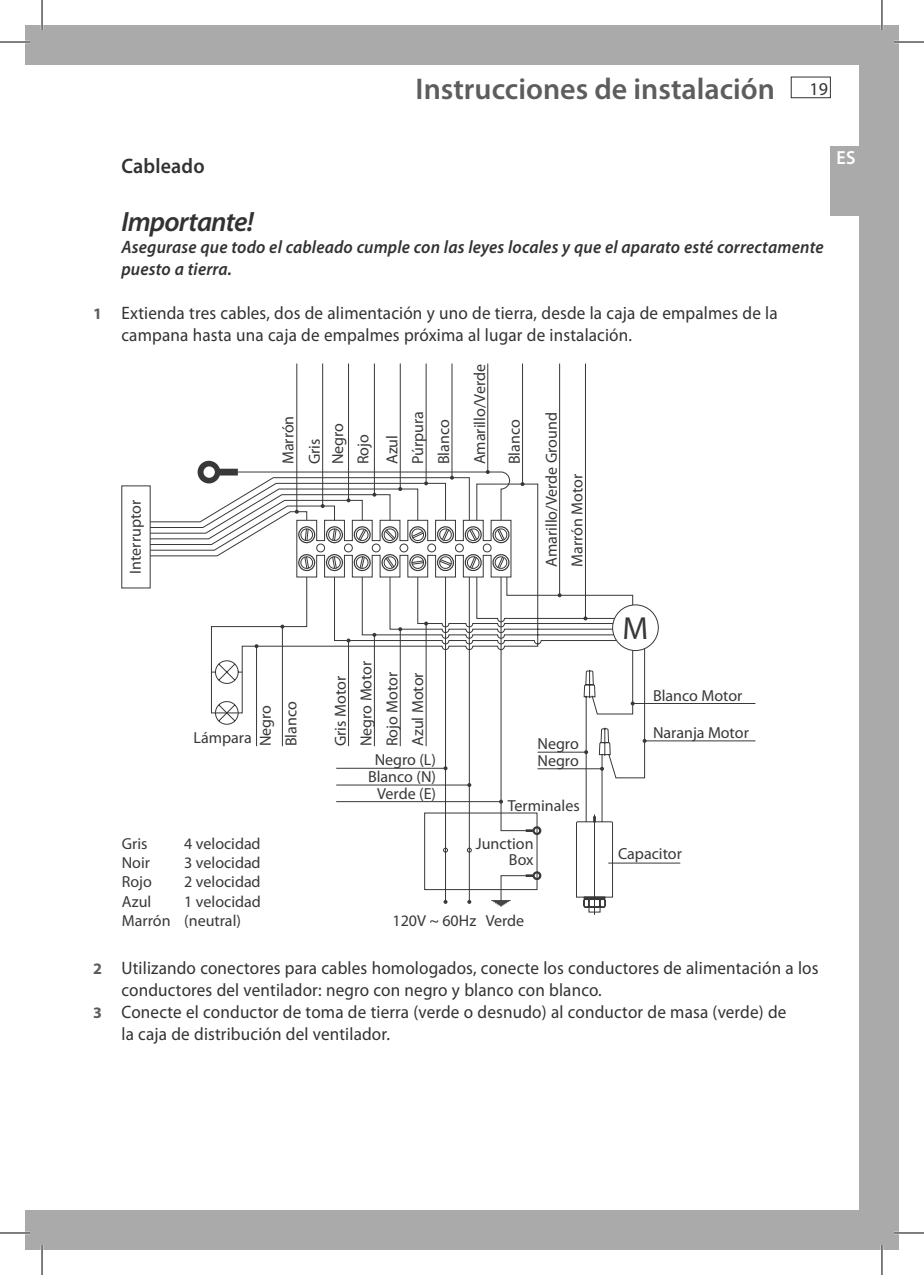
<style>
.page{position:relative;width:924px;height:1275px;background:#fff}
.page>*{position:absolute;margin:0;border:0;box-sizing:border-box;transform-origin:0 0}
.t1{font:32px "Myriad Pro";color:#383838}
.t2{font:600 30px "Myriad Pro";color:#5d5d5d}
.t3{font:italic 600 28px "Myriad Pro";letter-spacing:-.03em;color:#323232}
.t4{font:600 21px "Myriad Pro";letter-spacing:.01em;color:#323232;scale:.95 1}
.t5{font:600 19px "Myriad Pro";color:#fff;scale:.95 1}
.t6{font:18px/22px "Myriad Pro";letter-spacing:.01em;color:#323232;scale:.95 1}
.t7{font:italic 600 18px/22px "Myriad Pro";letter-spacing:.01em;color:#323232;scale:.95 1}
.t8{font:16px/25.8px "Myriad Pro";color:#383838}
.s1{font-weight:400;font-size:18px;color:#323232}
.s2{font-weight:700;font-size:16px;color:#5d5d5d}
</style>
<div class="page">
<div style="left:790px;top:77px;width:40px;height:21px;border:1px solid #323232"></div>
<div style="left:25px;top:25px;width:856px;height:40px;background:#aaa"></div>
<div style="left:25px;top:1210px;width:873px;height:40px;background:#aaa"></div>
<div style="left:858px;top:25px;width:40px;height:1208px;background:#aaa"></div>
<div style="left:830px;top:146px;width:68px;height:70px;background:#aaa"></div>
<svg style="left:197px;top:461px;width:41px;height:16px"></svg>
<svg style="left:296px;top:363px;width:265px;height:120px"></svg>
<hr style="left:322px;top:363px;width:1px;height:143px;background:#383838">
<hr style="left:348px;top:363px;width:1px;height:137px;background:#383838">
<hr style="left:374px;top:363px;width:1px;height:132px;background:#383838">
<hr style="left:400px;top:363px;width:1px;height:126px;background:#383838">
<hr style="left:425px;top:363px;width:1px;height:120px;background:#383838">
<hr style="left:451px;top:363px;width:1px;height:115px;background:#383838">
<hr style="left:522px;top:363px;width:1px;height:121px;background:#383838">
<hr style="left:559px;top:363px;width:1px;height:232px;background:#383838">
<hr style="left:585px;top:363px;width:1px;height:255px;background:#383838">
<hr style="left:644px;top:740px;width:111px;height:1px;background:#383838">
<hr style="left:632px;top:703px;width:123px;height:1px;background:#383838">
<hr style="left:487px;top:363px;width:1px;height:109px;background:#383838">
<svg style="left:485px;top:470px;width:4px;height:4px"></svg>
<svg style="left:149px;top:483px;width:496px;height:432px"></svg>
<svg style="left:296px;top:520px;width:215px;height:57px"></svg>
<svg style="left:498px;top:557px;width:182px;height:306px"></svg>
<hr style="left:0;top:41px;width:30px;height:2px;background:#fff">
<hr style="left:893px;top:41px;width:30px;height:2px;background:#fff">
<hr style="left:0;top:1231px;width:30px;height:3px;background:#fff">
<hr style="left:893px;top:1231px;width:30px;height:3px;background:#fff">
<hr style="left:41px;top:0;width:2px;height:30px;background:#fff">
<hr style="left:41px;top:1245px;width:2px;height:30px;background:#fff">
<hr style="left:880px;top:0;width:2px;height:30px;background:#fff">
<hr style="left:880px;top:1245px;width:2px;height:30px;background:#fff">
<hr style="left:0;top:42px;width:30px;height:1px;background:#000">
<hr style="left:893px;top:42px;width:30px;height:1px;background:#000">
<hr style="left:0;top:1232px;width:30px;height:1px;background:#000">
<hr style="left:893px;top:1232px;width:30px;height:1px;background:#000">
<hr style="left:42px;top:0;width:1px;height:30px;background:#000">
<hr style="left:42px;top:1245px;width:1px;height:30px;background:#000">
<hr style="left:881px;top:0;width:1px;height:30px;background:#000">
<hr style="left:881px;top:1245px;width:1px;height:30px;background:#000">
<h2 class="t2" style="left:415px;top:72px;width:413px">Instrucciones de instalación <span class="s1">19</span></h2>
<p class="t4" style="left:121px;top:154px;width:89px">Cableado</p>
<h3 class="t3" style="left:121px;top:206px;width:134px">Importante!</h3>
<p class="t7" style="left:121px;top:236px;width:740px">Asegurase que todo el cableado cumple con las leyes locales y que el aparato esté correctamente puesto a tierra.</p>
<p class="t6" style="left:121px;top:302px;width:692px;text-indent:-28px"><span class="s2">1</span> Extienda tres cables, dos de alimentación y uno de tierra, desde la caja de empalmes de la campana hasta una caja de empalmes próxima al lugar de instalación.</p>
<p class="t8" style="left:122px;top:574px;width:75px;rotate:-90deg">Interruptor</p>
<p class="t8" style="left:275px;top:464px;width:50px;rotate:-90deg">Marrón<br>Gris</p>
<p class="t8" style="left:324px;top:464px;width:43px;rotate:-90deg">Negro</p>
<p class="t8" style="left:350px;top:464px;width:32px;rotate:-90deg">Rojo</p>
<p class="t8" style="left:379px;top:464px;width:31px;rotate:-90deg">Azul</p>
<p class="t8" style="left:404px;top:464px;width:55px;rotate:-90deg">Púrpura<br>Blanco</p>
<p class="t8" style="left:462px;top:464px;width:102px;line-height:34.6px;rotate:-90deg">Amarillo/Verde<br>Blanco</p>
<p class="t8" style="left:538px;top:567px;width:156px;rotate:-90deg">Amarillo/Verde Ground<br>Marrón Motor</p>
<p class="t5" style="left:836px;top:147px;width:21px">ES</p>
<h1 class="t1" style="left:622px;top:608px;width:27px">M</h1>
<p class="t8" style="left:353px;top:746px;width:87px;rotate:-90deg">Negro Motor</p>
<p class="t8" style="left:327px;top:746px;width:72px;rotate:-90deg">Gris Motor</p>
<p class="t8" style="left:378px;top:746px;width:76px;rotate:-90deg">Rojo Motor<br>Azul Motor</p>
<p class="t8" style="left:652px;top:682px;width:91px">Blanco Motor</p>
<p class="t8" style="left:278px;top:746px;width:46px;rotate:-90deg">Blanco</p>
<p class="t8" style="left:252px;top:746px;width:43px;rotate:-90deg">Negro</p>
<p class="t8" style="left:652px;top:719px;width:97px">Naranja Motor</p>
<p class="t8" style="left:193px;top:724px;width:60px">Lámpara</p>
<p class="t8" style="left:537px;top:731px;width:43px">Negro</p>
<p class="t8" style="left:374px;top:747px;width:63px">Negro (L)</p>
<p class="t8" style="left:537px;top:747px;width:43px">Negro</p>
<p class="t8" style="left:368px;top:768px;width:69px;line-height:16.6px;text-align:center">Blanco (N)<br>Verde (E)</p>
<p class="t8" style="left:507px;top:792px;width:73px">Terminales</p>
<p class="t8" style="left:475px;top:835px;width:59px;line-height:16px;text-align:right">Junction<br>Box</p>
<p class="t8" style="left:122px;top:830px;width:27px">Gris</p>
<p class="t8" style="left:184px;top:830px;width:78px">4 velocidad</p>
<p class="t8" style="left:122px;top:849px;width:30px">Noir</p>
<p class="t8" style="left:184px;top:849px;width:78px">3 velocidad</p>
<p class="t8" style="left:122px;top:869px;width:32px">Rojo</p>
<p class="t8" style="left:184px;top:869px;width:78px">2 velocidad</p>
<p class="t8" style="left:122px;top:888px;width:31px">Azul</p>
<p class="t8" style="left:617px;top:840px;width:65px">Capacitor</p>
<p class="t8" style="left:122px;top:891px;width:140px;line-height:19.2px;text-indent:62px">1 velocidad<br>Marrón (neutral)</p>
<p class="t6" style="left:93px;top:957px;width:764px"><span class="s2">2</span> Utilizando conectores para cables homologados, conecte los conductores de alimentación a los</p>
<p class="t6" style="left:121px;top:979px;width:507px">conductores del ventilador: negro con negro y blanco con blanco.</p>
<p class="t6" style="left:93px;top:1001px;width:731px"><span class="s2">3</span> Conecte el conductor de toma de tierra (verde o desnudo) al conductor de masa (verde) de</p>
<p class="t6" style="left:121px;top:1023px;width:284px">la caja de distribución del ventilador.</p>
<p class="t8" style="left:392px;top:907px;width:133px">120V ~ 60Hz Verde</p>
</div>
